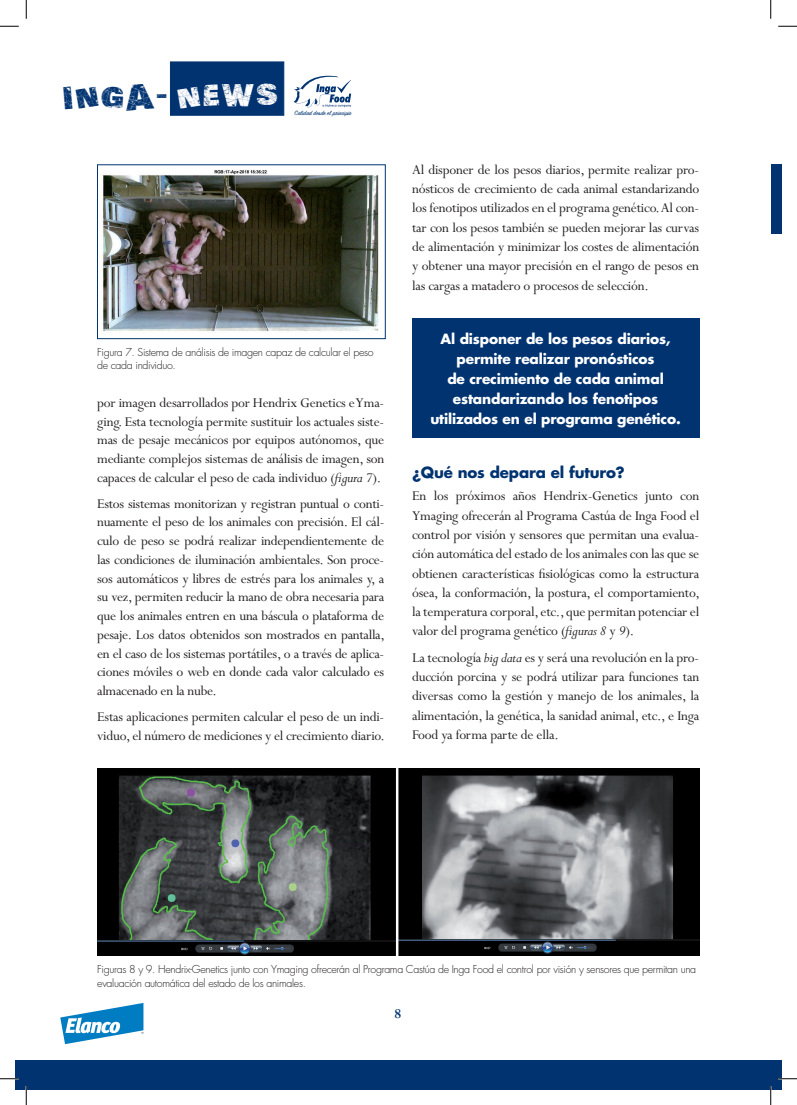
<style>
.page{position:relative;width:797px;height:1105px;background:#fff}
.page>*{position:absolute;margin:0;border:0;box-sizing:border-box;transform-origin:0 0}
.t1{font:32.75px "Actionofthe Time UC";color:#013371}
.t2{font:15px/19.2px "Perpetua Std";letter-spacing:-.015em;color:#231f20;text-align:justify}
.t3{font:700 15px "Futura Std";letter-spacing:-.01em;color:#013371}
.t4{font:700 15px "Perpetua Std";color:#013371}
.t5{font:700 13.75px/20px "Futura Std";letter-spacing:-.01em;color:#fff;text-align:center}
.t6{font:300 10.62px/13.8px "Futura Std";letter-spacing:-.03em;color:#231f20}
.t7{font:7px "Sign Painter House Script";color:#013371}
.s1{color:#fff}
.s2{font-style:italic}
</style>
<div class="page">
<div style="left:16px;top:1060px;width:765px;height:29px;background:#013371"></div>
<svg style="left:60px;top:1003px;width:83px;height:41px"></svg>
<div style="left:170px;top:62px;width:114px;height:53px;background:#013371"></div>
<svg style="left:294px;top:75px;width:57px;height:32px"></svg>
<div style="left:412px;top:318px;width:287px;height:120px;background:#013371"></div>
<div style="left:770px;top:165px;width:11px;height:69px;background:#013371"></div>
<img style="left:97px;top:769px;width:602px;height:187px">
<hr style="left:396px;top:768px;width:2px;height:195px;background:#fff">
<img style="left:102px;top:170px;width:277px;height:162px">
<div style="left:97px;top:164px;width:288px;height:175px;border:1px solid #013371"></div>
<svg style="left:0;top:25px;width:19px;height:2px"></svg>
<svg style="left:778px;top:25px;width:19px;height:2px"></svg>
<svg style="left:0;top:1078px;width:19px;height:1px"></svg>
<svg style="left:778px;top:1078px;width:19px;height:1px"></svg>
<svg style="left:25px;top:0;width:2px;height:19px"></svg>
<svg style="left:25px;top:1086px;width:2px;height:19px"></svg>
<svg style="left:770px;top:0;width:1px;height:19px"></svg>
<svg style="left:770px;top:1086px;width:1px;height:19px"></svg>
<h1 class="t1" style="left:62px;top:74px;width:218px">INGA- <span class="s1">NEWS</span></h1>
<p class="t7" style="left:294px;top:109px;width:58px">Calidad desde el principio</p>
<p class="t6" style="left:97px;top:345px;width:278px">Figura 7. Sistema de análisis de imagen capaz de calcular el peso de cada individuo.</p>
<p class="t2" style="left:97px;top:394px;width:289px;line-height:18.8px">por imagen desarrollados por Hendrix Genetics e Yma&shy;ging. Esta tecnología permite sustituir los actuales siste&shy;mas de pesaje mecánicos por equipos autónomos, que mediante complejos sistemas de análisis de imagen, son capaces de calcular el peso de cada individuo (<span class="s2">figura 7</span>).</p>
<p class="t2" style="left:97px;top:494px;width:289px;line-height:18.8px">Estos sistemas monitorizan y registran puntual o conti&shy;nuamente el peso de los animales con precisión. El cál&shy;culo de peso se podrá realizar independientemente de las condiciones de iluminación ambientales. Son proce&shy;sos automáticos y libres de estrés para los animales y, a su vez, permiten reducir la mano de obra necesaria para que los animales entren en una báscula o plataforma de pesaje. Los datos obtenidos son mostrados en pantalla, en el caso de los sistemas portátiles, o a través de aplica&shy;ciones móviles o web en donde cada valor calculado es almacenado en la nube.</p>
<p class="t2" style="left:97px;top:708px;width:289px;line-height:18.8px">Estas aplicaciones permiten calcular el peso de un indi&shy;viduo, el número de mediciones y el crecimiento diario.</p>
<p class="t2" style="left:412px;top:160px;width:289px">Al disponer de los pesos diarios, permite realizar pro&shy;nósticos de crecimiento de cada animal estandarizando los fenotipos utilizados en el programa genético. Al con&shy;tar con los pesos también se pueden mejorar las curvas de alimentación y minimizar los costes de alimentación y obtener una mayor precisión en el rango de pesos en las cargas a matadero o procesos de selección.</p>
<p class="t5" style="left:430px;top:328px;width:252px">Al disponer de los pesos diarios, permite realizar pronósticos<br>de crecimiento de cada animal estandarizando los fenotipos utilizados en el programa genético.</p>
<p class="t3" style="left:412px;top:462px;width:214px">¿Qué nos depara el futuro?</p>
<p class="t2" style="left:412px;top:487px;width:289px">En los próximos años Hendrix-Genetics junto con Ymaging ofrecerán al Programa Castúa de Inga Food el control por visión y sensores que permitan una evalua&shy;ción automática del estado de los animales con las que se obtienen características fisiológicas como la estructura ósea, la conformación, la postura, el comportamiento, la temperatura corporal, etc., que permitan potenciar el valor del programa genético (<span class="s2">figuras 8</span> y <span class="s2">9</span>).</p>
<p class="t2" style="left:412px;top:648px;width:289px">La tecnología <span class="s2">big data</span> es y será una revolución en la pro&shy;ducción porcina y se podrá utilizar para funciones tan diversas como la gestión y manejo de los animales, la alimentación, la genética, la sanidad animal, etc., e Inga Food ya forma parte de ella.</p>
<p class="t6" style="left:97px;top:963px;width:600px">Figuras 8 y 9. Hendrix-Genetics junto con Ymaging ofrecerán al Programa Castúa de Inga Food el control por visión y sensores que permitan una evaluación automática del estado de los animales.</p>
<p class="t4" style="left:394px;top:1006px;width:8px">8</p>
</div>
